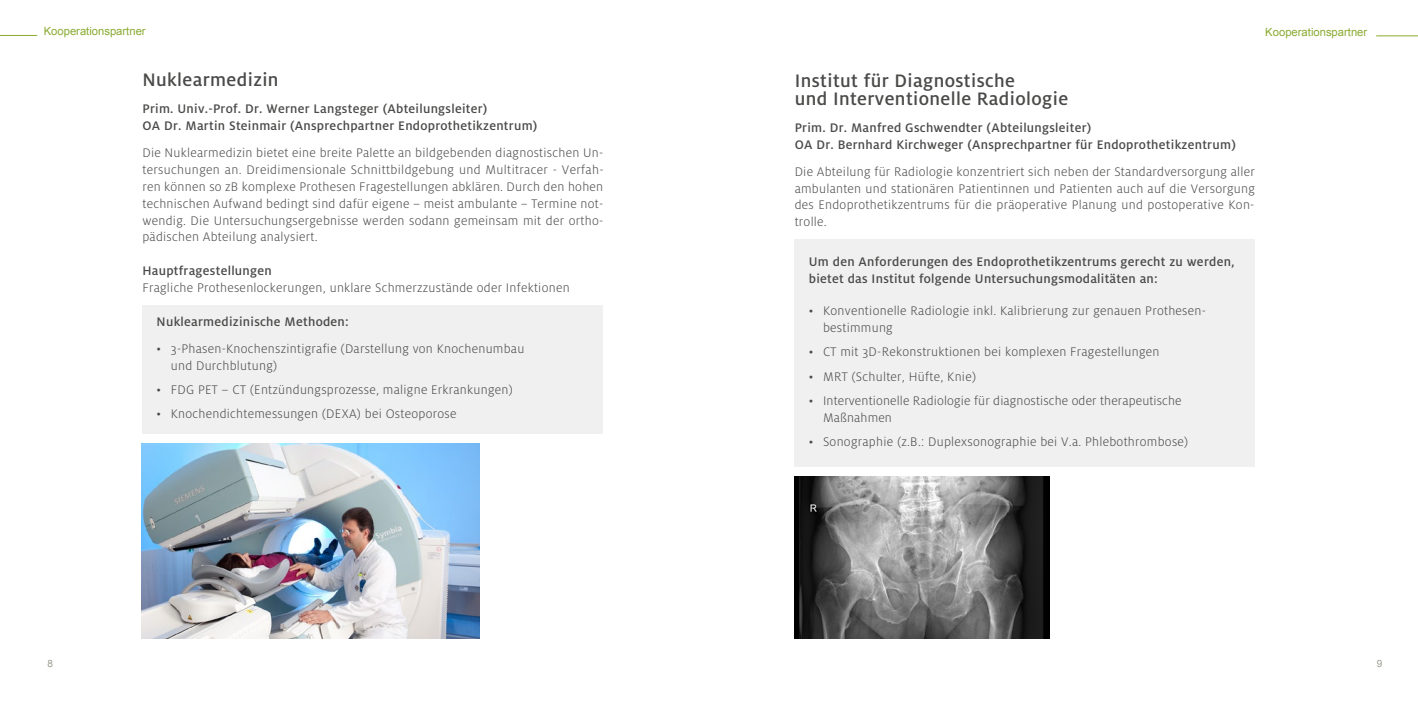
<style>
.page{position:relative;width:1418px;height:709px;background:#fff}
.page>*{position:absolute;margin:0;border:0;box-sizing:border-box;transform-origin:0 0}
.t1{font:500 20px/18.1px "Milo OT";letter-spacing:.02em;color:#4a4a49}
.t2{font:300 13.75px/16.9px "Milo OT";letter-spacing:.02em;color:#4a4a49}
.t3{font:500 13.75px/16.9px "Milo OT";letter-spacing:.02em;color:#4a4a49}
.t4{font:11.25px "Arial";color:#8aaa32}
.t5{font:10px "Arial";color:#9d9b91}
</style>
<div class="page">
<div style="left:794px;top:239px;width:460px;height:228px;background:#f0f0f0"></div>
<div style="left:142px;top:305px;width:461px;height:128px;background:#f0f0f0"></div>
<hr style="left:0;top:35px;width:37px;height:1px;background:#8aaa32">
<hr style="left:1376px;top:35px;width:41px;height:1px;background:#8aaa32">
<img style="left:142px;top:443px;width:338px;height:195px">
<img style="left:794px;top:477px;width:255px;height:161px">
<p class="t4" style="left:44px;top:24px;width:103px">Kooperationspartner</p>
<p class="t4" style="left:1265px;top:25px;width:103px">Kooperationspartner</p>
<h1 class="t1" style="left:142px;top:71px;width:138px">Nuklearmedizin</h1>
<p class="t3" style="left:142px;top:101px;width:396px">Prim. Univ.-Prof. Dr. Werner Langsteger (Abteilungsleiter)<br>OA Dr. Martin Steinmair (Ansprechpartner Endoprothetikzentrum)</p>
<p class="t2" style="left:142px;top:144px;width:462px;text-align:justify">Die Nuklearmedizin bietet eine breite Palette an bildgebenden diagnostischen Un&shy;tersuchungen an. Dreidimensionale Schnittbildgebung und Multitracer - Verfah&shy;ren können so zB komplexe Prothesen Fragestellungen abklären. Durch den hohen technischen Aufwand bedingt sind dafür eigene – meist ambulante – Termine not&shy;wendig. Die Untersuchungsergebnisse werden sodann gemeinsam mit der ortho&shy;pädischen Abteilung analysiert.</p>
<p class="t3" style="left:142px;top:262px;width:131px">Hauptfragestellungen</p>
<p class="t2" style="left:142px;top:279px;width:429px">Fragliche Prothesenlockerungen, unklare Schmerzzustände oder Infektionen</p>
<p class="t3" style="left:157px;top:313px;width:194px">Nuklearmedizinische Methoden:</p>
<p class="t2" style="left:171px;top:340px;width:355px;text-indent:-14px">• 3-Phasen-Knochenszintigrafie (Darstellung von Knochenumbau und Durchblutung)</p>
<p class="t2" style="left:157px;top:381px;width:358px">• FDG PET – CT (Entzündungsprozesse, maligne Erkrankungen)</p>
<p class="t2" style="left:157px;top:406px;width:301px">• Knochendichtemessungen (DEXA) bei Osteoporose</p>
<h1 class="t1" style="left:794px;top:72px;width:275px">Institut für Diagnostische<br>und Interventionelle Radiologie</h1>
<p class="t3" style="left:794px;top:119px;width:442px">Prim. Dr. Manfred Gschwendter (Abteilungsleiter)<br>OA Dr. Bernhard Kirchweger (Ansprechpartner für Endoprothetikzentrum)</p>
<p class="t2" style="left:794px;top:163px;width:462px;text-align:justify">Die Abteilung für Radiologie konzentriert sich neben der Standardversorgung aller ambulanten und stationären Patientinnen und Patienten auch auf die Versorgung des Endoprothetikzentrums für die präoperative Planung und postoperative Kon&shy;trolle.</p>
<p class="t3" style="left:808px;top:254px;width:427px">Um den Anforderungen des Endoprothetikzentrums gerecht zu werden, bietet das Institut folgende Untersuchungsmodalitäten an:</p>
<p class="t2" style="left:823px;top:302px;width:384px;text-indent:-14px">• Konventionelle Radiologie inkl. Kalibrierung zur genauen Prothesen&shy;bestimmung</p>
<p class="t2" style="left:808px;top:344px;width:352px">• CT mit 3D-Rekonstruktionen bei komplexen Fragestellungen</p>
<p class="t2" style="left:808px;top:368px;width:169px">• MRT (Schulter, Hüfte, Knie)</p>
<p class="t2" style="left:823px;top:392px;width:360px;text-indent:-14px">• Interventionelle Radiologie für diagnostische oder therapeutische<br>Maßnahmen</p>
<p class="t2" style="left:808px;top:434px;width:381px">• Sonographie (z.B.: Duplexsonographie bei V.a. Phlebothrombose)</p>
<p class="t5" style="left:48px;top:656px;width:7px">8</p>
<p class="t5" style="left:1376px;top:656px;width:7px">9</p>
</div>
